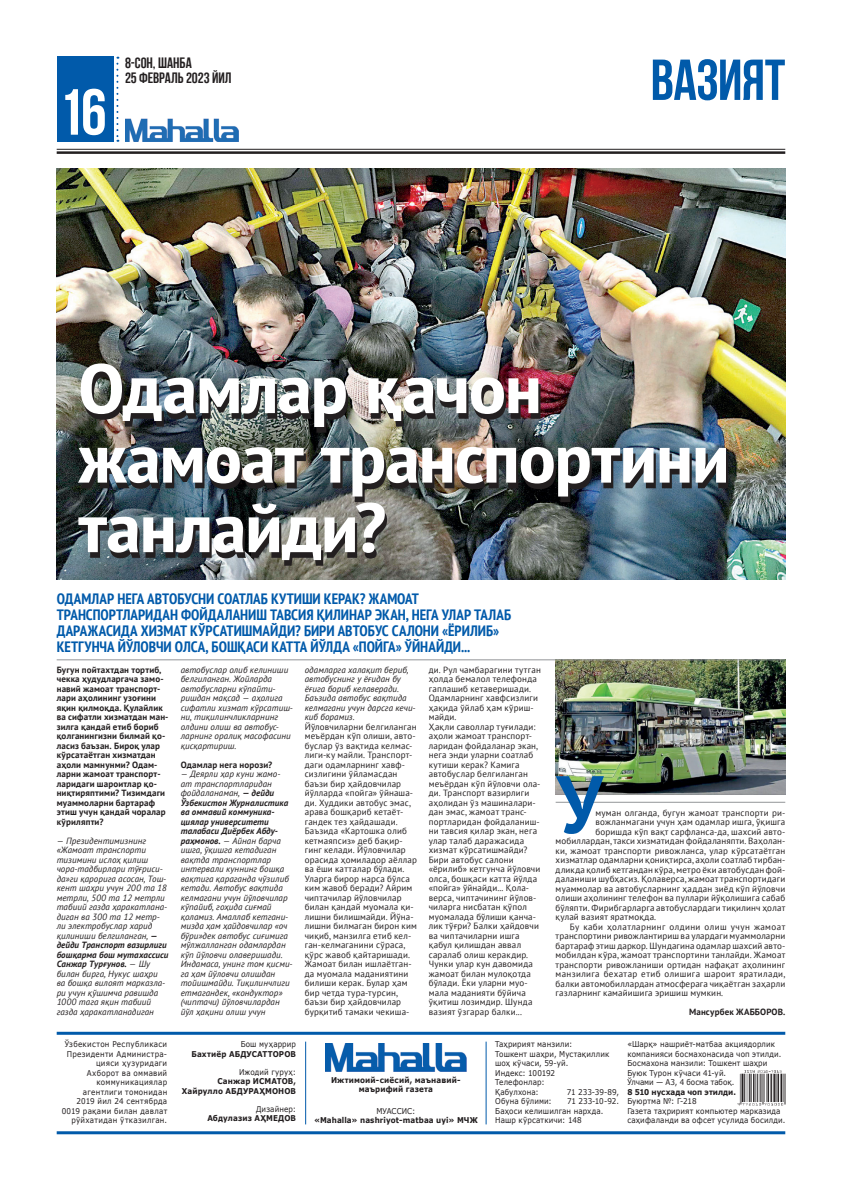
<style>
.page{position:relative;width:842px;height:1191px;background:#fff}
.page>*{position:absolute;margin:0;border:0;box-sizing:border-box;transform-origin:0 0}
.Matn{font:700 condensed 69.5px/69.5px "PT Sans";letter-spacing:-.01em;color:#fff;scale:1.2 1}
.Matn-2{font:57.6px "Bebas Neue UZ Bold";letter-spacing:-.01em;color:#015aaa}
.Matn-3{font:700 condensed 15px/16px "PT Sans";color:#015aaa}
.Matn-4{font:15px "Bebas Neue UZ Bold";letter-spacing:-.005em;color:#231f20}
.Matn-5{font:9px/9.5px "PT Sans";letter-spacing:.015em;color:#231f20}
.Matn-6{font:italic 9px/9.5px "PT Sans";letter-spacing:.01em;color:#231f20}
.Matn-7{font:700 9px/9.5px "PT Sans";letter-spacing:.015em;color:#231f20}
.Matn-8{font:8px/9.5px "Verdana";letter-spacing:.02em;color:#231f20;text-align:right;scale:.9 1}
.Matn-9{font:700 8px/8.5px "Verdana";letter-spacing:.015em;color:#231f20;text-align:center;scale:.9 1}
.Matn-10{font:8px "Verdana";letter-spacing:-.005em;color:#231f20;scale:.9 1}
.s1{font-weight:700}
</style>
<div class="page">
<img style="left:556px;top:660px;width:229px;height:135px">
<img style="left:57px;top:168px;width:728px;height:411px">
<hr style="left:57px;top:1031px;width:728px;height:3px;background:#015aaa">
<hr style="left:57px;top:1131px;width:728px;height:3px;background:#015aaa">
<img style="left:325px;top:1043px;width:141px;height:28px">
<img style="left:737px;top:1070px;width:48px;height:35px">
<hr style="left:305px;top:1041px;width:1px;height:83px;background:#015aaa">
<hr style="left:486px;top:1041px;width:1px;height:83px;background:#015aaa">
<div style="left:57px;top:57px;width:56px;height:85px;background:#015aaa"></div>
<img style="left:125px;top:119px;width:114px;height:23px">
<svg style="left:65px;top:89px;width:40px;height:46px"></svg>
<svg style="left:116px;top:57px;width:2px;height:85px"></svg>
<hr style="left:57px;top:659px;width:728px;height:1px;background:#939598">
<hr style="left:556px;top:802px;width:229px;height:1px;background:#939598">
<hr style="left:57px;top:149px;width:728px;height:1px;background:#231f20">
<hr style="left:57px;top:151px;width:728px;height:3px;background:#231f20">
<svg style="left:556px;top:776px;width:48px;height:58px"></svg>
<p class="Matn-4" style="left:125px;top:55px;width:68px">8-СОН, ШАНБА</p>
<p class="Matn-4" style="left:125px;top:70px;width:108px">25 ФЕВРАЛЬ 2023 ЙИЛ</p>
<p class="Matn-2" style="left:650px;top:48px;width:136px">ВАЗИЯТ</p>
<p class="Matn" style="left:78px;top:352px;width:388px">Одамлар қачон</p>
<p class="Matn" style="left:78px;top:422px;width:544px">жамоат транспортини танлайди?</p>
<p class="Matn-3" style="left:57px;top:591px;width:456px">ОДАМЛАР НЕГА АВТОБУСНИ СОАТЛАБ КУТИШИ КЕРАК? ЖАМОАТ ТРАНСПОРТЛАРИДАН ФОЙДАЛАНИШ ТАВСИЯ ҚИЛИНАР ЭКАН, НЕГА УЛАР ТАЛАБ ДАРАЖАСИДА ХИЗМАТ КЎРСАТИШМАЙДИ? БИРИ АВТОБУС САЛОНИ «ЁРИЛИБ» КЕТГУНЧА ЙЎЛОВЧИ ОЛСА, БОШҚАСИ КАТТА ЙЎЛДА «ПОЙГА» ЎЙНАЙДИ...</p>
<p class="Matn-7" style="left:57px;top:665px;width:113px">Бугун пойтахтдан тортиб, чекка ҳудудларгача замо&shy;навий жамоат транспорт&shy;лари аҳолининг узоғини яқин қилмоқда. Қулайлик ва сифатли хизматдан ман&shy;зилга қандай етиб бориб қолганингизни билмай қо&shy;ласиз баъзан. Бироқ улар кўрсатаётган хизматдан аҳоли мамнунми? Одам&shy;ларни жамоат транспорт&shy;ларидаги шароитлар қо&shy;ниқтиряптими? Тизимдаги муаммоларни бартараф этиш учун қандай чоралар кўриляпти?</p>
<p class="Matn-6" style="left:57px;top:835px;width:113px">— Президентимизнинг «Жамоат транспорти тизимини ислоҳ қилиш чора-тадбирлари тўғриси&shy;да»ги қарорига асосан, Тош&shy;кент шаҳри учун 200 та 18 метрли, 500 та 12 метрли табиий газда ҳаракатлана&shy;диган ва 300 та 12 метр&shy;ли электробуслар харид қилиниши белгиланган, <span class="s1">— дейди Транспорт вазирлиги бошқарма бош мутахассиси<br>Санжар Турғунов.</span> — Шу билан бирга, Нукус шаҳри ва бошқа вилоят марказла&shy;ри учун қўшимча равишда<br>1000 тага яқин табиий газда ҳаракатланадиган</p>
<p class="Matn-6" style="left:181px;top:664px;width:114px">автобуслар олиб келиниши белгиланган. Жойларда автобусларни кўпайти&shy;ришдан мақсад — аҳолига сифатли хизмат кўрсатиш&shy;ни, тиқилинчликларнинг олдини олиш ва автобус&shy;ларнинг оралиқ масофасини қисқартириш.</p>
<p class="Matn-7" style="left:181px;top:760px;width:93px">Одамлар нега норози?</p>
<p class="Matn-6" style="left:181px;top:769px;width:113px">— Деярли ҳар куни жамо&shy;ат транспортларидан фойдаланаман, <span class="s1">— дейди<br>Ўзбекистон Журналистика ва оммавий коммуника&shy;циялар университети талабаси Диёрбек Абду&shy;раҳмонов.</span> — Aйнан барча ишга, ўқишга кетадиган вақтда транспортлар интервали куннинг бошқа вақтига қараганда чўзилиб кетади. Автобус вақтида келмагани учун йўловчилар кўпайиб, гоҳида сиғмай қоламиз. Амаллаб кетгани&shy;мизда ҳам ҳайдовчилар «оч бўри»дек автобус сиғимига мўлжалланган одамлардан кўп йўловчи олаверишади.<br>Индамаса, унинг том қисми&shy;га ҳам йўловчи олишдан тойишмайди. Тиқилинчлиги етмагандек, «кондуктор» (чиптачи) йўловчилардан йўл ҳақини олиш учун</p>
<p class="Matn-6" style="left:305px;top:664px;width:112px">одамларга халақит бериб, автобуснинг у ёғидан бу ёғига бориб келаверади.<br>Баъзида автобус вақтида келмагани учун дарсга кечи&shy;киб борамиз.</p>
<p class="Matn-5" style="left:305px;top:721px;width:114px">Йўловчиларни белгиланган меъёрдан кўп олиши, авто&shy;буслар ўз вақтида келмас&shy;лиги-ку майли. Транспорт&shy;даги одамларнинг хавф&shy;сизлигини ўйламасдан баъзи бир ҳайдовчилар йўлларда «пойга» ўйнаша&shy;ди. Худдики автобус эмас, арава бошқариб кетаёт&shy;гандек тез ҳайдашади.<br>Баъзида «Картошка олиб кетмаяпсиз» деб бақир&shy;гинг келади. Йўловчилар орасида ҳомиладор аёллар ва ёши катталар бўлади.<br>Уларга бирор нарса бўлса ким жавоб беради? Айрим чиптачилар йўловчилар билан қандай муомала қи&shy;лишни билишмайди. Йўна&shy;лишни билмаган бирон ким чиқиб, манзилга етиб кел&shy;ган-келмаганини сўраса, қўрс жавоб қайтаришади.<br>Жамоат билан ишлаётган&shy;да муомала маданиятини билиши керак. Булар ҳам бир четда тура-турсин, баъзи бир ҳайдовчилар бурқитиб тамаки чекиша-</p>
<p class="Matn-5" style="left:429px;top:664px;width:114px">ди. Рул чамбарагини тутган ҳолда бемалол телефонда гаплашиб кетаверишади.<br>Одамларнинг хавфсизлиги ҳақида ўйлаб ҳам кўриш&shy;майди.</p>
<p class="Matn-5" style="left:429px;top:721px;width:113px">Ҳақли саволлар туғилади: аҳоли жамоат транспорт&shy;ларидан фойдаланар экан, нега энди уларни соатлаб кутиши керак? Камига автобуслар белгиланган меъёрдан кўп йўловчи ола&shy;ди. Транспорт вазирлиги аҳолидан ўз машиналари&shy;дан эмас, жамоат транс&shy;портларидан фойдаланиш&shy;ни тавсия қилар экан, нега улар талаб даражасида хизмат кўрсатишмайди?<br>Бири автобус салони «ёрилиб» кетгунча йўловчи олса, бошқаси катта йўлда «пойга» ўйнайди... Қола&shy;верса, чиптачининг йўлов&shy;чиларга нисбатан қўпол муомалада бўлиши қанча&shy;лик тўғри? Балки ҳайдовчи ва чиптачиларни ишга қабул қилишдан аввал саралаб олиш керакдир.<br>Чунки улар кун давомида жамоат билан мулоқотда бўлади. Ёки уларни муо&shy;мала маданияти бўйича ўқитиш лозимдир. Шунда вазият ўзгарар балки...</p>
<p class="Matn-5" style="left:595px;top:807px;width:191px">муман олганда, бугун жамоат транспорти ри-</p>
<p class="Matn-5" style="left:595px;top:817px;width:191px">вожланмагани учун ҳам одамлар ишга, ўқишга</p>
<p class="Matn-5" style="left:595px;top:826px;width:191px">боришда кўп вақт сарфланса-да, шахсий авто-</p>
<p class="Matn-5" style="left:556px;top:836px;width:231px">мобиллардан, такси хизматидан фойдаланяпти. Ваҳолан-</p>
<p class="Matn-5" style="left:556px;top:845px;width:231px">ки, жамоат транспорти ривожланса, улар кўрсатаётган</p>
<p class="Matn-5" style="left:556px;top:855px;width:231px">хизматлар одамларни қониқтирса, аҳоли соатлаб тирбан-</p>
<p class="Matn-5" style="left:556px;top:864px;width:231px">дликда қолиб кетгандан кўра, метро ёки автобусдан фой-</p>
<p class="Matn-5" style="left:556px;top:874px;width:231px">даланиши шубҳасиз. Қолаверса, жамоат транспортидаги</p>
<p class="Matn-5" style="left:556px;top:883px;width:231px">муаммолар ва автобусларнинг ҳаддан зиёд кўп йўловчи</p>
<p class="Matn-5" style="left:556px;top:893px;width:231px">олиши аҳолининг телефон ва пуллари йўқолишига сабаб</p>
<p class="Matn-5" style="left:556px;top:902px;width:231px">бўляпти. Фирибгарларга автобуслардаги тиқилинч ҳолат</p>
<p class="Matn-5" style="left:556px;top:912px;width:102px">қулай вазият яратмоқда.</p>
<p class="Matn-5" style="left:556px;top:921px;width:231px;text-align:justify;text-indent:14px">Бу каби ҳолатларнинг олдини олиш учун жамоат транспортини ривожлантириш ва улардаги муаммоларни бартараф этиш даркор. Шундагина одамлар шахсий авто&shy;мобилдан кўра, жамоат транспортини танлайди. Жамоат транспорти ривожланиши ортидан нафақат аҳолининг манзилига бехатар етиб олишига шароит яратилади, балки автомобиллардан атмосферага чиқаётган заҳарли газларнинг камайишига эришиш мумкин.</p>
<p class="Matn-7" style="left:689px;top:1007px;width:98px">Мансурбек ЖАББОРОВ.</p>
<p class="Matn-8" style="left:65px;top:1039px;width:115px">Ўзбекистон Республикаси<br>Президенти Администра&shy;цияси ҳузуридаги<br>Ахборот ва оммавий коммуникациялар</p>
<p class="Matn-8" style="left:83px;top:1086px;width:95px">агентлиги томонидан</p>
<p class="Matn-8" style="left:62px;top:1096px;width:119px">2019 йил 24 сентябрда<br>0019 рақами билан давлат рўйхатидан ўтказилган.</p>
<p class="Matn-8" style="left:241px;top:1039px;width:63px">Бош муҳаррир</p>
<p class="Matn-9" style="left:191px;top:1049px;width:118px">Бахтиёр АБДУСАТТОРОВ</p>
<p class="Matn-8" style="left:239px;top:1066px;width:65px">Ижодий гуруҳ:</p>
<p class="Matn-9" style="left:218px;top:1076px;width:89px">Санжар ИСМАТОВ,</p>
<p class="Matn-9" style="left:182px;top:1086px;width:128px">Хайрулло АБДУРАҲМОНОВ</p>
<p class="Matn-8" style="left:256px;top:1103px;width:46px">Дизайнер:</p>
<p class="Matn-9" style="left:207px;top:1113px;width:100px">Абдулазиз АҲМЕДОВ</p>
<p class="Matn-9" style="left:331px;top:1075px;width:146px">Ижтимоий-сиёсий, маънавий&shy;маърифий газета</p>
<p class="Matn-8" style="left:376px;top:1106px;width:45px">МУАССИС:</p>
<p class="Matn-9" style="left:314px;top:1115px;width:183px">«Mahalla» nashriyot-matbaa uyi» МЧЖ</p>
<p class="Matn-8" style="left:495px;top:1039px;width:87px">Таҳририят манзили:</p>
<p class="Matn-8" style="left:495px;top:1048px;width:128px">Тошкент шаҳри, Мустақиллик</p>
<p class="Matn-8" style="left:495px;top:1058px;width:83px">шоҳ кўчаси, 59-уй.</p>
<p class="Matn-8" style="left:495px;top:1067px;width:68px">Индекс: 100192</p>
<p class="Matn-8" style="left:495px;top:1077px;width:56px">Телефонлар:</p>
<p class="Matn-8" style="left:495px;top:1086px;width:50px">Қабулхона:</p>
<p class="Matn-8" style="left:567px;top:1086px;width:60px">71 233-39-89,</p>
<p class="Matn-8" style="left:495px;top:1096px;width:64px">Обуна бўлими:</p>
<p class="Matn-8" style="left:567px;top:1096px;width:59px">71 233-10-92.</p>
<p class="Matn-8" style="left:495px;top:1105px;width:122px">Баҳоси келишилган нархда.</p>
<p class="Matn-8" style="left:495px;top:1115px;width:98px">Нашр кўрсаткичи: 148</p>
<p class="Matn-8" style="left:627px;top:1039px;width:173px;text-align:left">«Шарқ» нашриёт-матбаа акциядорлик компанияси босмахонасида чоп этилди.</p>
<p class="Matn-8" style="left:627px;top:1058px;width:157px">Босмахона манзили: Тошкент шаҳри</p>
<p class="Matn-8" style="left:627px;top:1067px;width:111px">Буюк Турон кўчаси 41-уй.</p>
<p class="Matn-10" style="left:627px;top:1076px;width:120px">Ўлчами — A3, 4 босма табоқ.</p>
<p class="Matn-9" style="left:627px;top:1087px;width:122px">8 510 нусхада чоп этилди.</p>
<p class="Matn-8" style="left:627px;top:1096px;width:78px">Буюртма №: Г-218</p>
<p class="Matn-8" style="left:627px;top:1105px;width:177px;text-align:left">Газета таҳририят компьютер марказида саҳифаланди ва офсет усулида босилди.</p>
</div>
